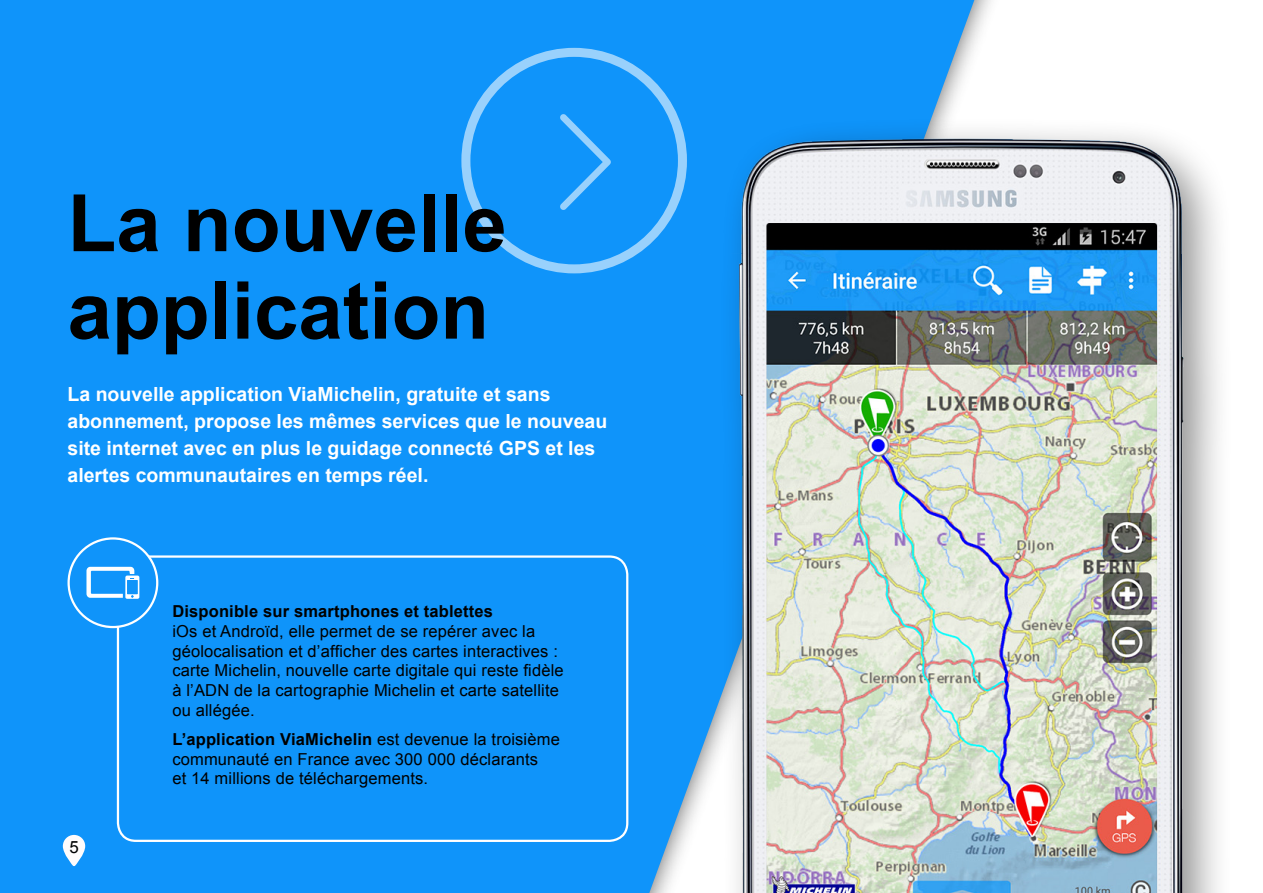
<style>
.page{position:relative;width:1263px;height:893px;background:#fff}
.page>*{position:absolute;margin:0;border:0;box-sizing:border-box;transform-origin:0 0}
.t1{font:700 79.8px/87.4px "Arial";color:#000}
.t2{font:700 19.5px/27px "Arial";color:#fff}
.t3{font:16.8px "Arial";color:#000}
.t4{font:16.5px/19.8px "Arial";letter-spacing:.01em;color:#000}
.t5{font:700 16.5px "Arial";letter-spacing:.01em;color:#000}
.s1{font-weight:700}
</style>
<div class="page">
<div style="left:0;top:0;width:991px;height:893px;background:#0f94fa"></div>
<div style="left:718px;top:116px;width:516px;height:777px;background:#000;opacity:.43"></div>
<img style="left:691px;top:108px;width:504px;height:785px">
<svg style="left:461px;top:48px;width:226px;height:225px;background:#219cfa"></svg>
<svg style="left:560px;top:114px;width:51px;height:96px;background:#279efa"></svg>
<div style="left:117px;top:555px;width:511px;height:287px;border:2px solid #fff;border-radius:18px"></div>
<div style="left:69px;top:538px;width:88px;height:89px;background:#0f94fa;border-radius:50%"></div>
<div style="left:68px;top:537px;width:90px;height:91px;border:2px solid #fff;border-radius:50%"></div>
<svg style="left:86px;top:567px;width:53px;height:32px"></svg>
<svg style="left:63px;top:835px;width:22px;height:31px"></svg>
<h1 class="t1" style="left:68px;top:182px;width:441px">La nouvelle application</h1>
<p class="t2" style="left:68px;top:381px;width:541px">La nouvelle application ViaMichelin, gratuite et sans abonnement, propose les mêmes services que le nouveau site internet avec en plus le guidage connecté GPS et les alertes communautaires en temps réel.</p>
<p class="t3" style="left:69px;top:836px;width:11px">5</p>
<p class="t5" style="left:172px;top:600px;width:322px">Disponible sur smartphones et tablettes</p>
<p class="t4" style="left:172px;top:621px;width:393px">iOs et Androïd, elle permet de se repérer avec la géolocalisation et d’afficher des cartes interactives : carte Michelin, nouvelle carte digitale qui reste fidèle à l’ADN de la cartographie Michelin et carte satellite ou allégée.</p>
<p class="t4" style="left:172px;top:729px;width:389px"><span class="s1">L’application ViaMichelin</span> est devenue la troisième communauté en France avec 300 000 déclarants<br>et 14 millions de téléchargements.</p>
</div>
